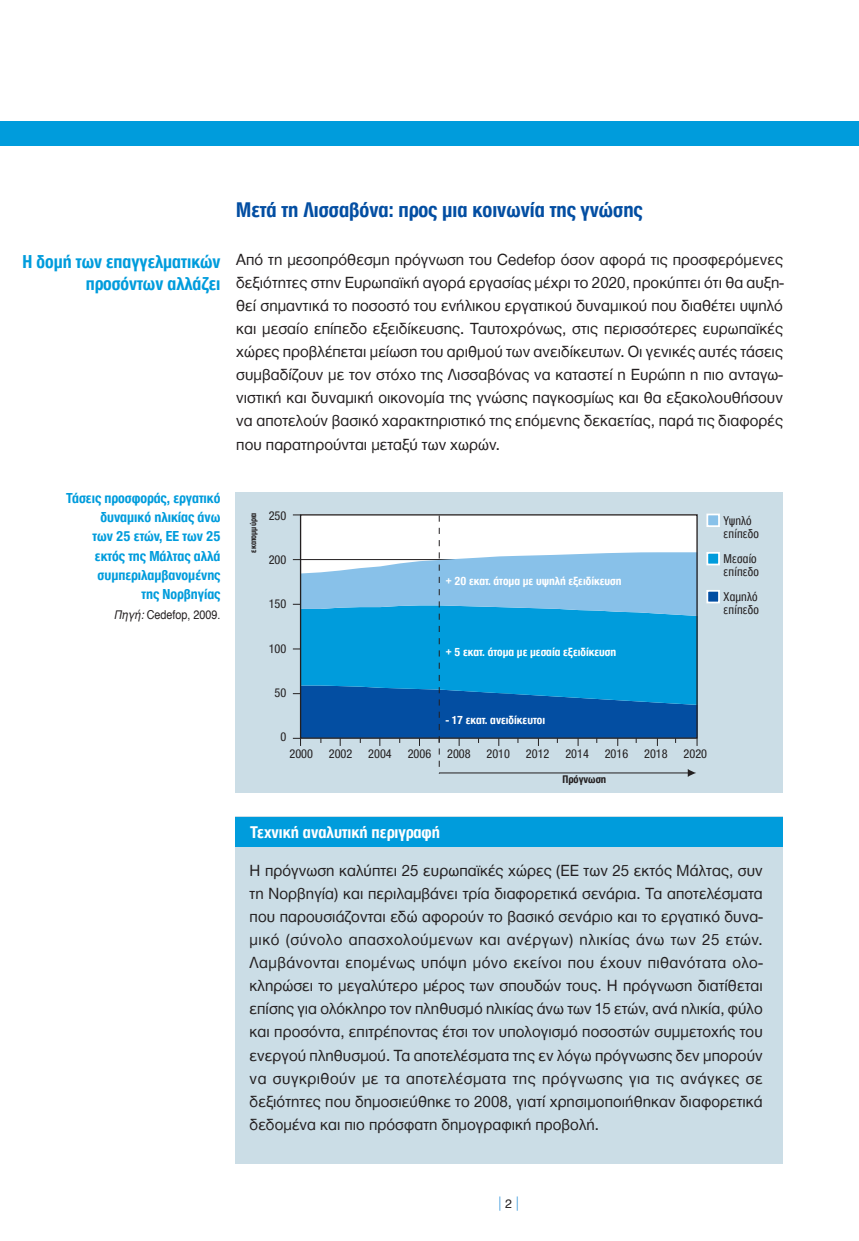
<style>
.page{position:relative;width:859px;height:1241px;background:#fff}
.page>*{position:absolute;margin:0;border:0;box-sizing:border-box;transform-origin:0 0}
.t1{font:700 21.88px "CF Helvetica Cond";color:#034ea2}
.t2{font:700 19.25px/22.2px "CF Helvetica Cond";color:#009cdc;text-align:right}
.t3{font:700 17.5px "CF Helvetica Cond";color:#fff}
.t4{font:16.62px/23.1px "CF Helvetica";letter-spacing:.005em;color:#231f20;text-align:justify}
.t5{font:700 14.88px/19.2px "CF Helvetica Cond";color:#009cdc;text-align:right}
.t6{font:13.12px/12.6px "CF Helvetica Cond";letter-spacing:.01em;color:#231f20}
.t7{font:700 12.25px "CF Helvetica Cond";color:#fff}
.t8{font:condensed 12.25px "Helvetica Neue";color:#231f20}
.t9{font:12.25px "Helvetica";color:#231f20;scale:.88 1}
.t10{font:12.25px "Helvetica";color:#231f20}
.t11{font:700 11.38px "CF Helvetica Cond";color:#231f20}
.t12{font:700 8.75px "CF Helvetica Cond";color:#231f20}
.s1{font-style:italic}
</style>
<div class="page">
<div style="left:235px;top:815px;width:547px;height:347px;background:#cbdde6"></div>
<div style="left:235px;top:817px;width:548px;height:29px;background:#009cdc"></div>
<div style="left:235px;top:492px;width:547px;height:301px;background:#cbdde6"></div>
<div style="left:707px;top:514px;width:11px;height:12px;background:#88c1e9"></div>
<div style="left:706px;top:513px;width:13px;height:14px;border:2px solid #fff"></div>
<div style="left:707px;top:552px;width:11px;height:12px;background:#009cdc"></div>
<div style="left:706px;top:552px;width:13px;height:13px;border:2px solid #fff"></div>
<div style="left:707px;top:590px;width:11px;height:12px;background:#034ea2"></div>
<div style="left:706px;top:590px;width:13px;height:13px;border:2px solid #fff"></div>
<div style="left:4px;top:121px;width:854px;height:25px;background:#009cdc"></div>
<div style="left:0;top:121px;width:5px;height:25px;background:#009cdc"></div>
<svg style="left:293px;top:514px;width:404px;height:262px"></svg>
<svg style="left:499px;top:1196px;width:1px;height:14px"></svg>
<svg style="left:516px;top:1196px;width:2px;height:14px"></svg>
<p class="t2" style="left:22px;top:251px;width:199px">Η δομή των επαγγελματικών προσόντων αλλάζει</p>
<p class="t1" style="left:236px;top:200px;width:408px">Μετά τη Λισσαβόνα: προς μια κοινωνία της γνώσης</p>
<p class="t4" style="left:236px;top:248px;width:549px">Από τη μεσοπρόθεσμη πρόγνωση του Cedefop όσον αφορά τις προσφερόμενες δεξιότητες στην Ευρωπαϊκή αγορά εργασίας μέχρι το 2020, προκύπτει ότι θα αυξη&shy;θεί σημαντικά το ποσοστό του ενήλικου εργατικού δυναμικού που διαθέτει υψηλό και μεσαίο επίπεδο εξειδίκευσης. Ταυτοχρόνως, στις περισσότερες ευρωπαϊκές χώρες προβλέπεται μείωση του αριθμού των ανειδίκευτων. Οι γενικές αυτές τάσεις συμβαδίζουν με τον στόχο της Λισσαβόνας να καταστεί η Ευρώπη η πιο ανταγω&shy;νιστική και δυναμική οικονομία της γνώσης παγκοσμίως και θα εξακολουθήσουν να αποτελούν βασικό χαρακτηριστικό της επόμενης δεκαετίας, παρά τις διαφορές που παρατηρούνται μεταξύ των χωρών.</p>
<p class="t5" style="left:66px;top:488px;width:156px">Τάσεις προσφοράς, εργατικό δυναμικό ηλικίας άνω<br>των 25 ετών, ΕΕ των 25 εκτός της Μάλτας αλλά συμπεριλαμβανομένης<br>της Νορβηγίας</p>
<p class="t9" style="left:114px;top:610px;width:123px"><span class="s1">Πηγή:</span> Cedefop, 2009.</p>
<p class="t12" style="left:249px;top:552px;width:42px;rotate:-90deg">εκατομμύρια</p>
<p class="t8" style="left:268px;top:511px;width:19px">250</p>
<p class="t8" style="left:268px;top:555px;width:19px">200</p>
<p class="t8" style="left:268px;top:599px;width:19px">150</p>
<p class="t8" style="left:268px;top:643px;width:19px">100</p>
<p class="t8" style="left:274px;top:687px;width:13px">50</p>
<p class="t8" style="left:280px;top:731px;width:7px">0</p>
<p class="t7" style="left:446px;top:575px;width:177px">+ 20 εκατ. άτομα με υψηλή εξειδίκευση</p>
<p class="t7" style="left:446px;top:646px;width:172px">+ 5 εκατ. άτομα με μεσαία εξειδίκευση</p>
<p class="t7" style="left:446px;top:714px;width:101px">- 17 εκατ. ανειδίκευτοι</p>
<p class="t8" style="left:289px;top:749px;width:25px">2000</p>
<p class="t8" style="left:329px;top:749px;width:25px">2002</p>
<p class="t8" style="left:368px;top:749px;width:25px">2004</p>
<p class="t8" style="left:407px;top:749px;width:25px">2006</p>
<p class="t8" style="left:447px;top:749px;width:25px">2008</p>
<p class="t8" style="left:486px;top:749px;width:25px">2010</p>
<p class="t8" style="left:525px;top:749px;width:25px">2012</p>
<p class="t8" style="left:565px;top:749px;width:25px">2014</p>
<p class="t8" style="left:604px;top:749px;width:25px">2016</p>
<p class="t8" style="left:644px;top:749px;width:25px">2018</p>
<p class="t8" style="left:683px;top:749px;width:25px">2020</p>
<p class="t11" style="left:562px;top:774px;width:45px">Πρόγνωση</p>
<p class="t6" style="left:723px;top:515px;width:37px">Υψηλό επίπεδο</p>
<p class="t6" style="left:723px;top:553px;width:37px">Μεσαίο επίπεδο</p>
<p class="t6" style="left:723px;top:591px;width:37px">Χαμηλό επίπεδο</p>
<p class="t3" style="left:250px;top:824px;width:191px">Τεχνική αναλυτική περιγραφή</p>
<p class="t4" style="left:249px;top:859px;width:514px">Η πρόγνωση καλύπτει 25 ευρωπαϊκές χώρες (ΕΕ των 25 εκτός Μάλτας, συν τη Νορβηγία) και περιλαμβάνει τρία διαφορετικά σενάρια. Τα αποτελέσματα που παρουσιάζονται εδώ αφορούν το βασικό σενάριο και το εργατικό δυνα&shy;μικό (σύνολο απασχολούμενων και ανέργων) ηλικίας άνω των 25 ετών.<br>Λαμβάνονται επομένως υπόψη μόνο εκείνοι που έχουν πιθανότατα ολο&shy;κληρώσει το μεγαλύτερο μέρος των σπουδών τους. Η πρόγνωση διατίθεται επίσης για ολόκληρο τον πληθυσμό ηλικίας άνω των 15 ετών, ανά ηλικία, φύλο και προσόντα, επιτρέποντας έτσι τον υπολογισμό ποσοστών συμμετοχής του ενεργού πληθυσμού. Τα αποτελέσματα της εν λόγω πρόγνωσης δεν μπορούν να συγκριθούν με τα αποτελέσματα της πρόγνωσης για τις ανάγκες σε δεξιότητες που δημοσιεύθηκε το 2008, γιατί χρησιμοποιήθηκαν διαφορετικά δεδομένα και πιο πρόσφατη δημογραφική προβολή.</p>
<p class="t10" style="left:505px;top:1197px;width:8px">2</p>
</div>
